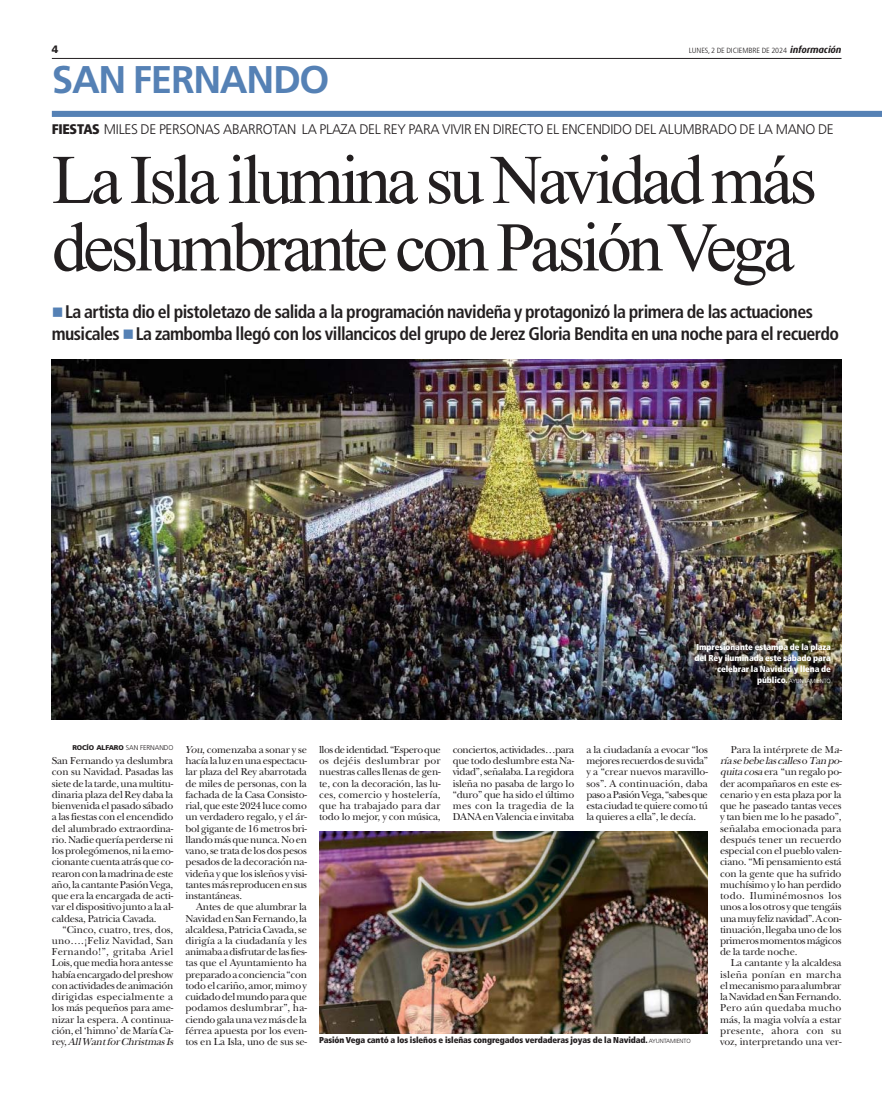
<style>
.page{position:relative;width:893px;height:1094px;background:#fff}
.page>*{position:absolute;margin:0;border:0;box-sizing:border-box;transform-origin:0 0}
.t1{font:69.6px/67.5px "Times New Roman";letter-spacing:-.055em;color:#231f20}
.t2{font:700 38.55px "Frutiger";letter-spacing:-.035em;color:#5581b5}
.t3{font:700 condensed 18.15px/22.2px "Frutiger";letter-spacing:-.03em;color:#231f20}
.t4{font:300 13.95px "Frutiger";letter-spacing:-.02em;color:#231f20}
.t5{font:900 10.65px "Frutiger";color:#231f20}
.t6{font:10.5px/11.2px "New Baskerville";letter-spacing:-.02em;color:#231f20;text-align:justify}
.t7{font:900 condensed 8.55px "Frutiger";letter-spacing:-.01em;color:#231f20}
.t8{font:900 condensed 8.55px/11.2px "Frutiger";letter-spacing:-.01em;color:#fff;text-align:right}
.t9{font:300 condensed 7.5px "Frutiger";letter-spacing:-.01em;color:#231f20;scale:1.1 1}
.t10{font:900 6.9px "Frutiger";letter-spacing:-.015em;color:#231f20}
.t11{font:300 6px "Frutiger";letter-spacing:-.015em;color:#fff}
.s1{font-family:"Dax";font-weight:700;font-style:italic;font-stretch:normal;font-size:9.6px}
.s2{font-weight:900;font-stretch:condensed}
.s3{font-weight:900;font-stretch:condensed;font-size:8.55px}
.s4{font-weight:300}
.s5{font-style:italic}
.s6{font-weight:300;font-stretch:normal;font-size:6px}
</style>
<div class="page">
<hr style="left:52px;top:58px;width:789px;height:1px;background:#231f20">
<div style="left:52px;top:111px;width:829px;height:6px;background:#5581b5"></div>
<img style="left:52px;top:360px;width:789px;height:359px">
<img style="left:319px;top:831px;width:388px;height:202px">
<p class="t5" style="left:52px;top:45px;width:8px">4</p>
<p class="t9" style="left:688px;top:47px;width:140px">LUNES, 2 DE DICIEMBRE DE 2024 <span class="s1">información</span></p>
<h2 class="t2" style="left:52px;top:64px;width:279px">SAN FERNANDO</h2>
<h3 class="t4" style="left:52px;top:124px;width:783px"><span class="s2">FIESTAS</span> MILES DE PERSONAS ABARROTAN LA PLAZA DEL REY PARA VIVIR EN DIRECTO EL ENCENDIDO DEL ALUMBRADO DE LA MANO DE</h3>
<h1 class="t1" style="left:52px;top:152px;width:766px">La Isla ilumina su Navidad más deslumbrante con Pasión Vega</h1>
<h3 class="t3" style="left:52px;top:302px;width:788px;text-indent:13px">La artista dio el pistoletazo de salida a la programación navideña y protagonizó la primera de las actuaciones musicales La zambomba llegó con los villancicos del grupo de Jerez Gloria Bendita en una noche para el recuerdo</h3>
<p class="t8" style="left:694px;top:641px;width:138px">Impresionante estampa de la plaza del Rey iluminada este sábado para celebrar la Navidad y llena de</p>
<p class="t11" style="left:757px;top:678px;width:75px"><span class="s3">público.</span> AYUNTAMIENTO</p>
<p class="t10" style="left:72px;top:744px;width:102px">ROCÍO ALFARO <span class="s4">SAN FERNANDO</span></p>
<p class="t6" style="left:52px;top:756px;width:123px">San Fernando ya deslumbra con su Navidad. Pasadas las siete de la tarde, una multitu&shy;dinaria plaza del Rey daba la bienvenida el pasado sábado a las fiestas con el encendido del alumbrado extraordina&shy;rio. Nadie quería perderse ni los prolegómenos, ni la emo&shy;cionante cuenta atrás que co&shy;rearon con la madrina de este año, la cantante Pasión Vega, que era la encargada de acti&shy;var el dispositivo junto a la al&shy;caldesa, Patricia Cavada.</p>
<p class="t6" style="left:52px;top:925px;width:125px;text-align:left;text-indent:11px">“Cinco, cuatro, tres, dos, uno….¡Feliz Navidad, San<br>Fernando!”, gritaba Ariel<br>Lois, que media hora antes se había encargado del preshow con actividades de animación dirigidas especialmente a los más pequeños para ame&shy;nizar la espera. A continua&shy;ción, el ‘himno’ de María Ca&shy;r e y, <span class="s5">AllWantforChristmasIs</span></p>
<p class="t6" style="left:185px;top:745px;width:123px"><span class="s5">You</span>, comenzaba a sonar y se hacía la luz en una espectacu&shy;lar plaza del Rey abarrotada de miles de personas, con la fachada de la Casa Consisto&shy;rial, que este 2024 luce como un verdadero regalo, y el ár&shy;bol gigante de 16 metros bri&shy;llando más que nunca. No en vano, se trata de los dos pesos pesados de la decoración na&shy;videña y que los isleños y visi&shy;tantes más reproducen en sus instantáneas.</p>
<p class="t6" style="left:185px;top:902px;width:123px;text-indent:11px">Antes de que alumbrar la Navidad en San Fernando, la alcaldesa, Patricia Cavada, se dirigía a la ciudadanía y les animaba a disfrutar de las fies&shy;tas que el Ayuntamiento ha preparado a conciencia “con todo el cariño, amor, mimo y cuidado del mundo para que podamos deslumbrar”, ha&shy;ciendo gala una vez más de la férrea apuesta por los even&shy;tos en La Isla, uno de sus se-</p>
<p class="t6" style="left:319px;top:745px;width:123px">llos de identidad. “Espero que os dejéis deslumbrar por nuestras calles llenas de gen&shy;te, con la decoración, las lu&shy;ces, comercio y hostelería, que ha trabajado para dar todo lo mejor, y con música,</p>
<p class="t6" style="left:453px;top:745px;width:123px">conciertos, actividades…para que todo deslumbre esta Na&shy;vidad”, señalaba. La regidora isleña no pasaba de largo lo “duro” que ha sido el último mes con la tragedia de la DANA en Valencia e invitaba</p>
<p class="t6" style="left:586px;top:745px;width:123px">a la ciudadanía a evocar “los mejores recuerdos de su vida” y a “crear nuevos maravillo&shy;sos”. A continuación, daba paso a Pasión Vega, “sabes que esta ciudad te quiere como tú la quieres a ella”, le decía.</p>
<p class="t6" style="left:720px;top:745px;width:125px;text-align:left;text-indent:11px">Para la intérprete de M<span class="s5">a&shy;ría se bebe lascalles</span>o <span class="s5">Tan po&shy;quita cosa</span>era “un regalo po&shy;der acompañaros en este es&shy;cenario y en esta plaza por la que he paseado tantas veces y tan bien me lo he pasado”, señalaba emocionada para después tener un recuerdo especial con el pueblo valen&shy;ciano. “Mi pensamiento está con la gente que ha sufrido muchísimo y lo han perdido todo. Iluminémosnos los unos a los otros y que tengáis una muy feliz navidad”.A con&shy;tinuación, llegaba uno de los primeros momentos mágicos de la tarde noche.</p>
<p class="t6" style="left:720px;top:958px;width:123px;text-indent:11px">La cantante y la alcaldesa isleña ponían en marcha el mecanismo para alumbrar la Navidad en San Fernando.<br>Pero aún quedaba mucho más, la magia volvía a estar presente, ahora con su voz, interpretando una ver-</p>
<p class="t7" style="left:319px;top:1036px;width:373px">Pasión Vega cantó a los isleños e isleñas congregados verdaderas joyas de la Navidad. <span class="s6">AYUNTAMIENTO</span></p>
</div>
